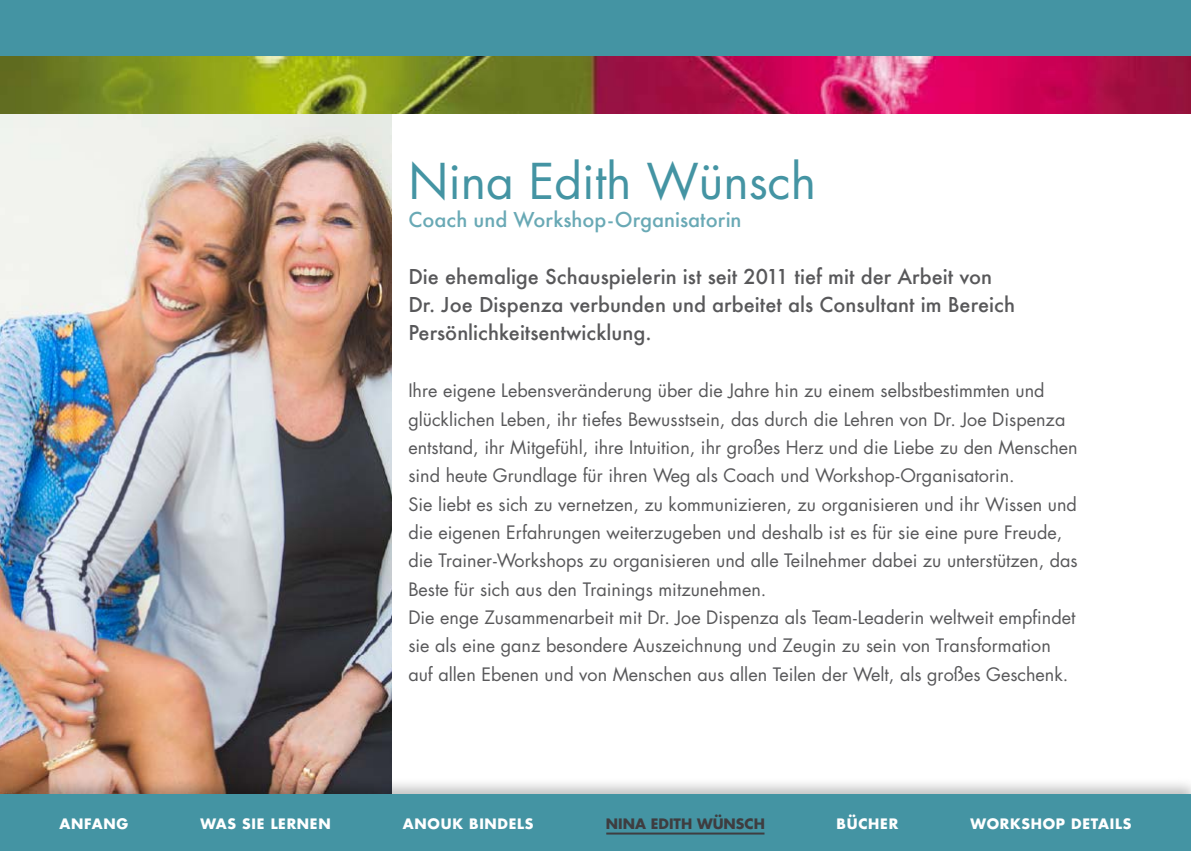
<style>
.page{position:relative;width:1191px;height:851px;background:#fff}
.page>*{position:absolute;margin:0;border:0;box-sizing:border-box;transform-origin:0 0}
.t1{font:48px "Futura";color:#4494a3}
.t2{font:500 20px/28.4px "Futura";color:#58585a}
.t3{font:500 20px "Futura";color:#69a9b5}
.t4{font:18px/28.4px "Futura";color:#58585a}
.t5{font:700 14px "Futura";letter-spacing:.05em;color:#fff}
.t6{font:700 14px "Futura";color:#3e3d40}
</style>
<div class="page">
<img style="left:0;top:113px;width:391px;height:663px">
<div style="left:0;top:0;width:1191px;height:57px;background:#4494a3"></div>
<img style="left:0;top:57px;width:1191px;height:56px">
<div style="left:0;top:776px;width:1191px;height:74px;background:#000;opacity:.25"></div>
<div style="left:0;top:794px;width:1191px;height:56px;background:#4494a3"></div>
<hr style="left:606px;top:832px;width:158px;height:2px;background:#3e3d40">
<h1 class="t1" style="left:408px;top:148px;width:409px">Nina Edith Wünsch</h1>
<p class="t3" style="left:408px;top:206px;width:335px">Coach und Workshop-Organisatorin</p>
<p class="t2" style="left:408px;top:262px;width:608px">Die ehemalige Schauspielerin ist seit 2011 tief mit der Arbeit von<br>Dr. Joe Dispenza verbunden und arbeitet als Consultant im Bereich<br>Persönlichkeitsentwicklung.</p>
<p class="t4" style="left:408px;top:376px;width:671px">Ihre eigene Lebensveränderung über die Jahre hin zu einem selbstbestimmten und glücklichen Leben, ihr tiefes Bewusstsein, das durch die Lehren von Dr. Joe Dispenza entstand, ihr Mitgefühl, ihre Intuition, ihr großes Herz und die Liebe zu den Menschen sind heute Grundlage für ihren Weg als Coach und Workshop-Organisatorin.<br>Sie liebt es sich zu vernetzen, zu kommunizieren, zu organisieren und ihr Wissen und die eigenen Erfahrungen weiterzugeben und deshalb ist es für sie eine pure Freude, die Trainer-Workshops zu organisieren und alle Teilnehmer dabei zu unterstützen, das Beste für sich aus den Trainings mitzunehmen.<br>Die enge Zusammenarbeit mit Dr. Joe Dispenza als Team-Leaderin weltweit empfindet sie als eine ganz besondere Auszeichnung und Zeugin zu sein von Transformation auf allen Ebenen und von Menschen aus allen Teilen der Welt, als großes Geschenk.</p>
<p class="t5" style="left:60px;top:813px;width:70px">ANFANG</p>
<p class="t5" style="left:200px;top:813px;width:132px">WAS SIE LERNEN</p>
<p class="t5" style="left:403px;top:813px;width:132px">ANOUK BINDELS</p>
<p class="t6" style="left:606px;top:813px;width:161px">NINA EDITH WÜNSCH</p>
<p class="t5" style="left:836px;top:813px;width:63px">BÜCHER</p>
<p class="t5" style="left:970px;top:813px;width:29px">WORKSHO</p>
<p class="t5" style="left:1055px;top:813px;width:25px">P DETAILS</p>
</div>
